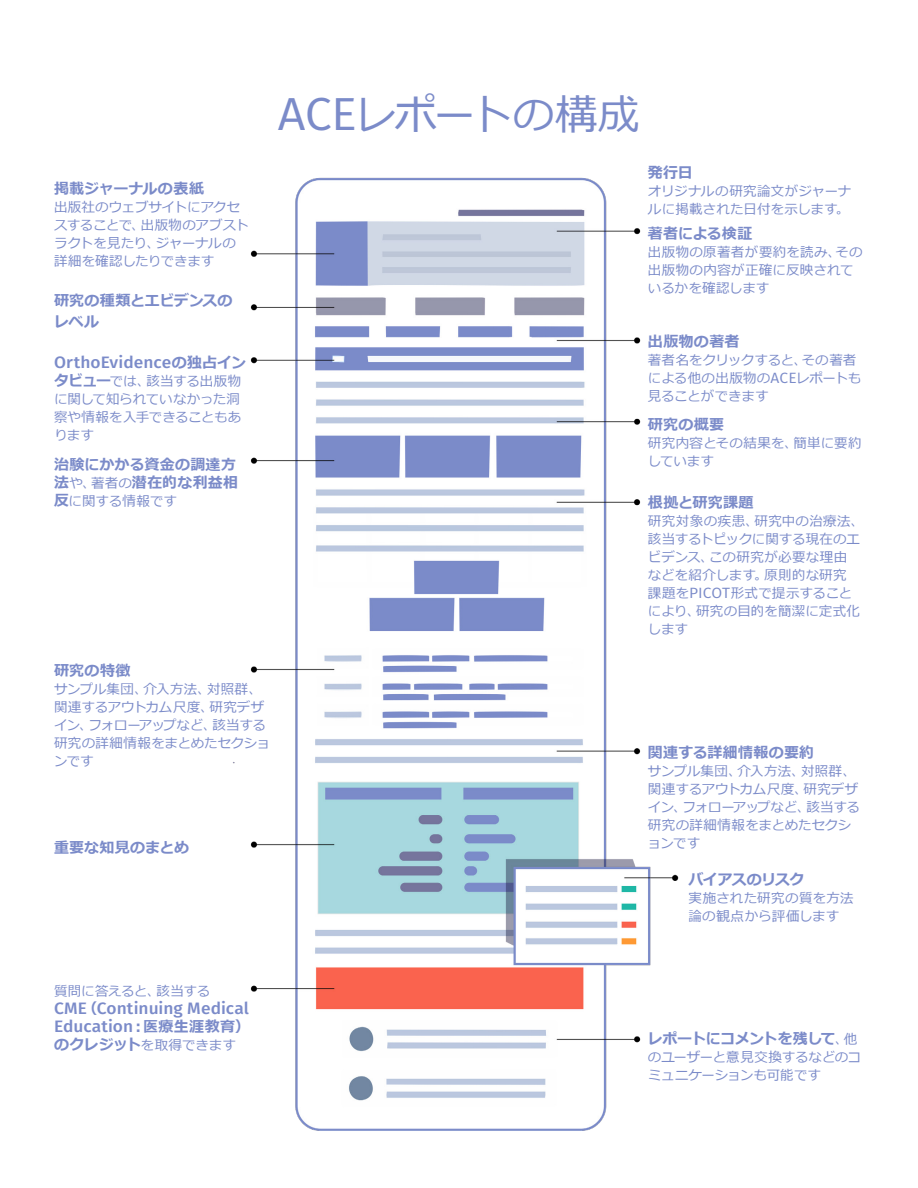
<style>
.page{position:relative;width:918px;height:1188px;background:#fff}
.page>*{position:absolute;margin:0;border:0;box-sizing:border-box;transform-origin:0 0}
.t1{font:42px "Meiryo";letter-spacing:-.015em;color:#7b8bc9}
.t2{font:500 16.5px/18px "Fira Sans";letter-spacing:.005em;color:#7b8bc9;scale:1.05 1}
.t3{font:700 15px/18px "Meiryo";letter-spacing:.01em;color:#7b8bc9}
.t4{font:700 15px/21px "Meiryo";letter-spacing:-.01em;color:#7b8bc9}
.t5{font:700 15px "Meiryo";letter-spacing:-.03em;color:#7b8bc9}
.t6{font:700 15px "Meiryo";letter-spacing:-.035em;color:#7b8bc9}
.t7{font:13.5px/18px "Meiryo";letter-spacing:.005em;color:#7b8bc9}
.t8{font:13.5px/18px "Meiryo";letter-spacing:-.015em;color:#7b8bc9}
.t9{font:13.5px/18px "Meiryo";letter-spacing:.025em;color:#7b8bc9}
.t10{font:13.5px "Meiryo";letter-spacing:-.02em;color:#7b8bc9}
.s1{font-family:"Fira Sans";font-size:46.35px}
.s2{font-family:"Meiryo";font-weight:700;font-size:15px}
.s3{font-weight:700;font-size:15px}
.s4{font-weight:400;font-size:13.5px}
.s5{font-family:"Fira Sans";font-size:14.85px}
</style>
<div class="page">
<img style="left:233px;top:177px;width:446px;height:954px">
<p class="t1" style="left:278px;top:85px;width:364px"><span class="s1">ACE</span>レポートの構成</p>
<p class="t3" style="left:54px;top:181px;width:152px">掲載ジャーナルの表紙</p>
<p class="t7" style="left:54px;top:199px;width:196px">出版社のウェブサイトにアクセスすることで、出版物のアブストラクトを見たり、ジャーナルの詳細を確認したりできます</p>
<p class="t4" style="left:54px;top:291px;width:180px">研究の種類とエビデンスのレベル</p>
<p class="t2" style="left:54px;top:353px;width:184px">OrthoEvidence<span class="s2">の独占イン</span></p>
<p class="t7" style="left:54px;top:373px;width:189px;text-align:justify"><span class="s3">タビュー</span>では、該当する出版物に関して知られていなかった洞察や情報を入手できることもあります</p>
<p class="t3" style="left:54px;top:456px;width:186px">治験にかかる資金の調達方法<span class="s4">や、著者の</span>潜在的な利益相</p>
<p class="t7" style="left:54px;top:493px;width:124px"><span class="s3">反</span>に関する情報です</p>
<p class="t3" style="left:54px;top:663px;width:78px">研究の特徴</p>
<p class="t7" style="left:54px;top:681px;width:218px">サンプル集団、介入方法、対照群、関連するアウトカム尺度、研究デザイン、フォローアップなど、該当する研究の詳細情報をまとめたセクションです</p>
<p class="t3" style="left:54px;top:839px;width:137px">重要な知見のまとめ</p>
<p class="t3" style="left:648px;top:164px;width:46px">発行日</p>
<p class="t7" style="left:648px;top:182px;width:205px">オリジナルの研究論文がジャーナルに掲載された日付を示します。</p>
<p class="t3" style="left:648px;top:226px;width:106px">著者による検証</p>
<p class="t7" style="left:648px;top:244px;width:216px">出版物の原著者が要約を読み、その出版物の内容が正確に反映されているかを確認します</p>
<p class="t3" style="left:648px;top:334px;width:93px">出版物の著者</p>
<p class="t7" style="left:648px;top:352px;width:215px">著者名をクリックすると、その著者による他の出版物の<span class="s5">ACE</span>レポートも見ることができます</p>
<p class="t3" style="left:648px;top:416px;width:78px">研究の概要</p>
<p class="t7" style="left:648px;top:435px;width:215px">研究内容とその結果を、簡単に要約しています</p>
<p class="t3" style="left:648px;top:494px;width:107px">根拠と研究課題</p>
<p class="t7" style="left:648px;top:513px;width:218px">研究対象の疾患、研究中の治療法、該当するトピックに関する現在のエビデンス、この研究が必要な理由などを紹介します。原則的な研究<br>課題を<span class="s5">PICOT</span>形式で提示することにより、研究の目的を簡潔に定式化します</p>
<p class="t3" style="left:648px;top:744px;width:168px">関連する詳細情報の要約</p>
<p class="t7" style="left:648px;top:763px;width:214px">サンプル集団、介入方法、対照群、関連するアウトカム尺度、研究デザイン、フォローアップなど、該当する研究の詳細情報をまとめたセクションです</p>
<p class="t6" style="left:688px;top:869px;width:117px">バイアスのリスク</p>
<p class="t9" style="left:688px;top:890px;width:167px">実施された研究の質を方法論の観点から評価します</p>
<p class="t10" style="left:54px;top:982px;width:158px">質問に答えると、該当する</p>
<p class="t2" style="left:54px;top:999px;width:188px">CME<span class="s2">（</span>Continuing Medical<br>Education<span class="s2">︓医療生涯教育）</span></p>
<p class="t7" style="left:54px;top:1037px;width:183px"><span class="s3">のクレジット</span>を取得できます</p>
<p class="t5" style="left:648px;top:1028px;width:211px">レポートにコメントを残して<span class="s4">、他</span></p>
<p class="t8" style="left:648px;top:1049px;width:215px">のユーザーと意見交換するなどのコミュニケーションも可能です</p>
</div>
